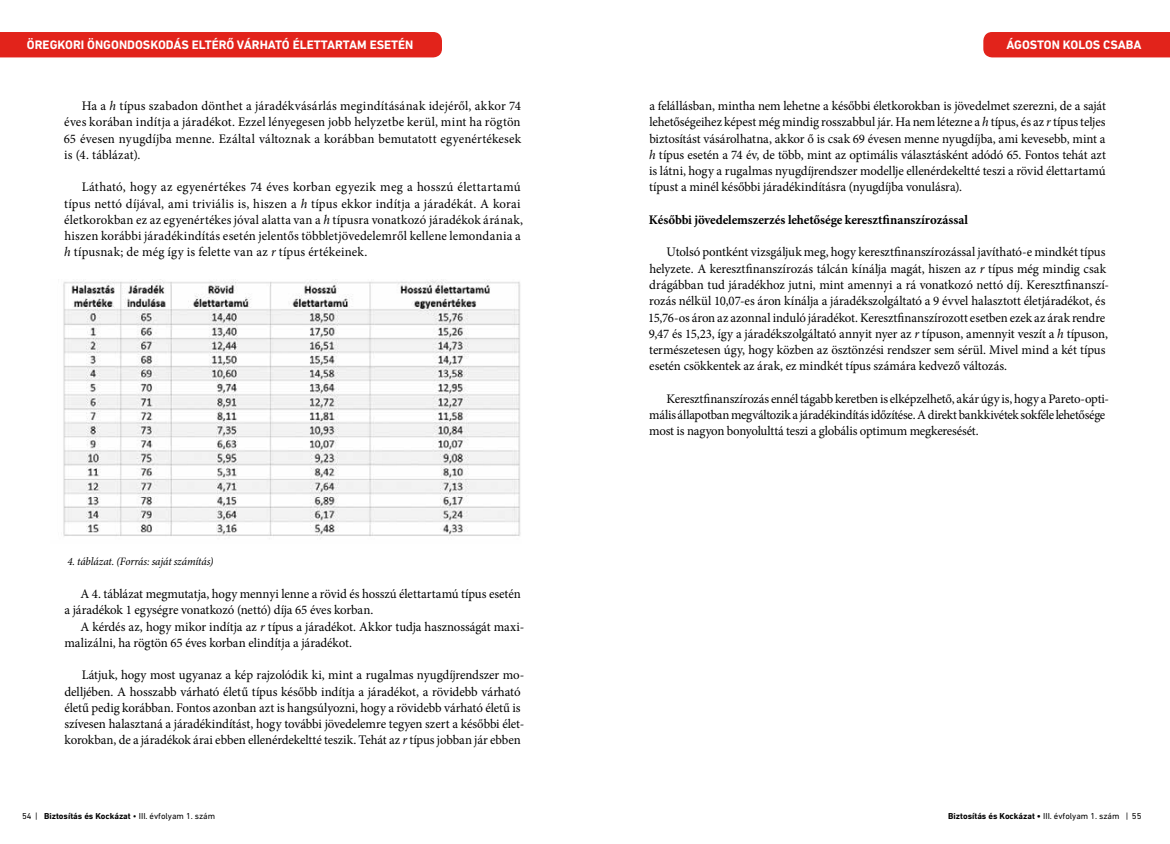
<style>
.page{position:relative;width:1170px;height:844px;background:#fff}
.page>*{position:absolute;margin:0;border:0;box-sizing:border-box;transform-origin:0 0}
.t1{font:13.12px/16.2px "Minion Pro";letter-spacing:-.005em;color:#000}
.t2{font:700 13.12px "Minion Pro";letter-spacing:-.005em;color:#000}
.t3{font:700 12.5px "DIN Next LT Pro";color:#fff}
.t4{font:italic 11.25px "Minion Pro";letter-spacing:-.01em;color:#000}
.t5{font:8.75px "DIN Next LT Pro";color:#000}
.t6{font:700 8.75px "DIN Next LT Pro";color:#000}
.s1{font-style:italic}
.s2{font-weight:700}
.s3{font-weight:400}
</style>
<div class="page">
<img style="left:63px;top:279px;width:458px;height:257px">
<div style="left:0;top:32px;width:442px;height:25px;background:#e2231b"></div>
<div style="left:983px;top:32px;width:186px;height:25px;background:#e2231b"></div>
<p class="t3" style="left:27px;top:38px;width:388px">ÖREGKORI ÖNGONDOSKODÁS ELTÉRŐ VÁRHATÓ ÉLETTARTAM ESETÉN</p>
<p class="t3" style="left:1006px;top:38px;width:136px">ÁGOSTON KOLOS CSABA</p>
<p class="t1" style="left:64px;top:98px;width:459px;text-align:justify;text-indent:18px">Ha a <span class="s1">h</span> típus szabadon dönthet a járadékvásárlás megindításának idejéről, akkor 74 éves korában indítja a járadékot. Ezzel lényegesen jobb helyzetbe kerül, mint ha rögtön 65 évesen nyugdíjba menne. Ezáltal változnak a korábban bemutatott egyenértékesek is (4. táblázat).</p>
<p class="t1" style="left:64px;top:179px;width:460px;text-indent:18px">Látható, hogy az egyenértékes 74 éves korban egyezik meg a hosszú élettartamú típus nettó díjával, ami triviális is, hiszen a <span class="s1">h</span> típus ekkor indítja a járadékát. A korai életkorokban ez az egyenértékes jóval alatta van a <span class="s1">h</span> típusra vonatkozó járadékok árának, hiszen korábbi járadékindítás esetén jelentős többletjövedelemről kellene lemondania a <span class="s1">h</span> típusnak; de még így is felette van az <span class="s1">r</span> típus értékeinek.</p>
<p class="t4" style="left:67px;top:554px;width:148px">4. táblázat. (Forrás: saját számítás)</p>
<p class="t1" style="left:64px;top:585px;width:457px;text-indent:16px">A 4. táblázat megmutatja, hogy mennyi lenne a rövid és hosszú élettartamú típus esetén a járadékok 1 egységre vonatkozó (nettó) díja 65 éves korban.</p>
<p class="t1" style="left:64px;top:618px;width:461px;text-indent:16px">A kérdés az, hogy mikor indítja az <span class="s1">r</span> típus a járadékot. Akkor tudja hasznosságát maxi&shy;malizálni, ha rögtön 65 éves korban elindítja a járadékot.</p>
<p class="t1" style="left:64px;top:666px;width:461px;text-indent:17px">Látjuk, hogy most ugyanaz a kép rajzolódik ki, mint a rugalmas nyugdíjrendszer mo&shy;delljében. A hosszabb várható életű típus később indítja a járadékot, a rövidebb várható életű pedig korábban. Fontos azonban azt is hangsúlyozni, hogy a rövidebb várható életű is szívesen halasztaná a járadékindítást, hogy további jövedelemre tegyen szert a későbbi élet&shy;korokban, de a járadékok árai ebben ellenérdekeltté teszik. Tehát az <span class="s1">r</span> típus jobban jár ebben</p>
<p class="t1" style="left:649px;top:98px;width:458px;text-align:justify">a felállásban, mintha nem lehetne a későbbi életkorokban is jövedelmet szerezni, de a saját lehetőségeihez képest még mindig rosszabbul jár. Ha nem létezne a <span class="s1">h</span> típus, és az <span class="s1">r</span> típus teljes biztosítást vásárolhatna, akkor ő is csak 69 évesen menne nyugdíjba, ami kevesebb, mint a <span class="s1">h</span> típus esetén a 74 év, de több, mint az optimális választásként adódó 65. Fontos tehát azt is látni, hogy a rugalmas nyugdíjrendszer modellje ellenérdekeltté teszi a rövid élettartamú típust a minél későbbi járadékindításra (nyugdíjba vonulásra).</p>
<p class="t2" style="left:649px;top:210px;width:320px">Későbbi jövedelemszerzés lehetősége keresztfinanszírozással</p>
<p class="t1" style="left:648px;top:244px;width:462px;text-indent:19px">Utolsó pontként vizsgáljuk meg, hogy keresztfinanszírozással javítható-e mindkét típus helyzete. A keresztfinanszírozás tálcán kínálja magát, hiszen az <span class="s1">r</span> típus még mindig csak drágábban tud járadékhoz jutni, mint amennyi a rá vonatkozó nettó díj. Keresztfinanszí&shy;rozás nélkül 10,07-es áron kínálja a járadékszolgáltató a 9 évvel halasztott életjáradékot, és 15,76-os áron az azonnal induló járadékot. Keresztfinanszírozott esetben ezek az árak rendre 9,47 és 15,23, így a járadékszolgáltató annyit nyer az <span class="s1">r</span> típuson, amennyit veszít a <span class="s1">h</span> típuson, természetesen úgy, hogy közben az ösztönzési rendszer sem sérül. Mivel mind a két típus esetén csökkentek az árak, ez mindkét típus számára kedvező változás.</p>
<p class="t1" style="left:649px;top:390px;width:461px;text-indent:17px">Keresztfinanszírozás ennél tágabb keretben is elképzelhető, akár úgy is, hogy a Pareto-opti&shy;mális állapotban megváltozik a járadékindítás időzítése. A direkt bankkivétek sokféle lehetősége most is nagyon bonyolulttá teszi a globális optimum megkeresését.</p>
<p class="t5" style="left:22px;top:810px;width:194px">54 | <span class="s2">Biztosítás és Kockázat</span> • III. évfolyam 1. szám</p>
<p class="t6" style="left:948px;top:810px;width:195px">Biztosítás és Kockázat • <span class="s3">III. évfolyam 1. szám | 55</span></p>
</div>
